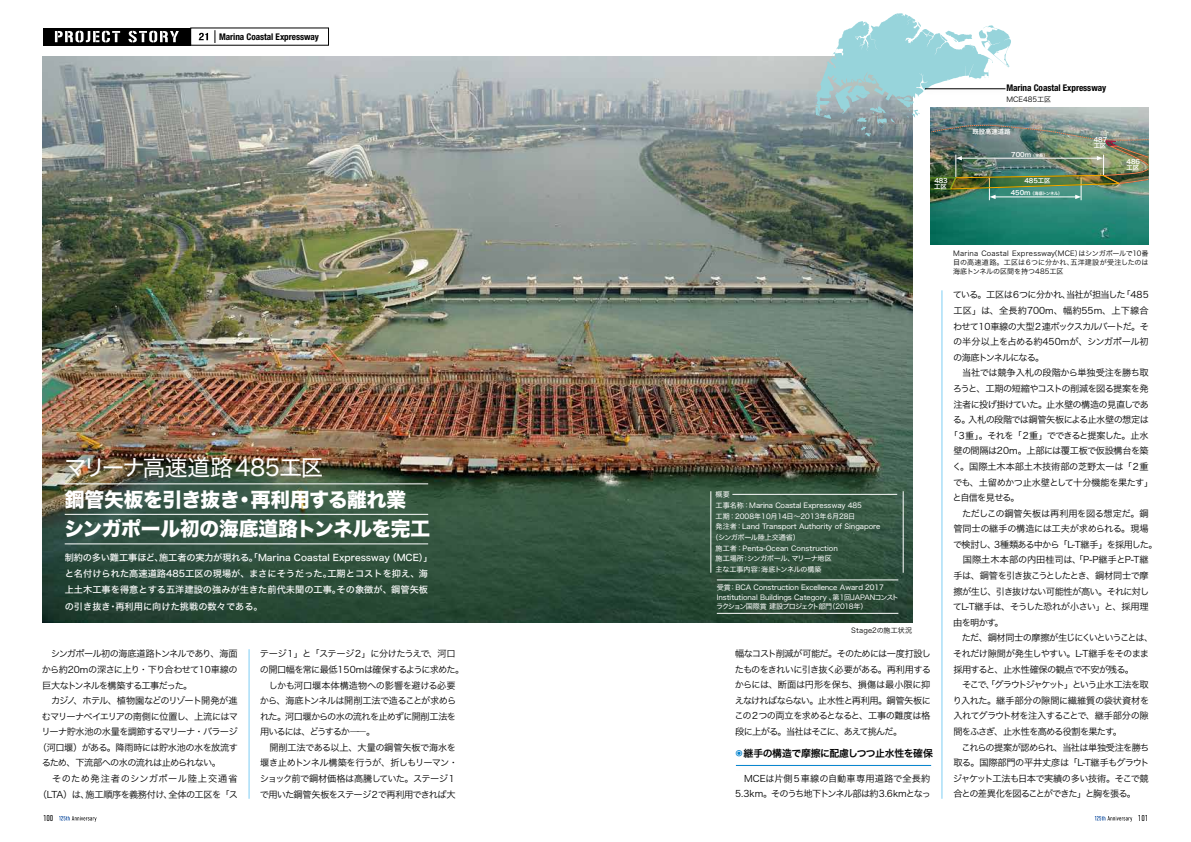
<style>
.page{position:relative;width:1191px;height:842px;background:#fff}
.page>*{position:absolute;margin:0;border:0;box-sizing:border-box;transform-origin:0 0}
.t1{font:22.7px "Hira Kaku Std W4";letter-spacing:-.035em;color:#fff}
.t2{font:19.7px/29.8px "Hira Kaku Std W8";letter-spacing:-.01em;color:#fff}
.t3{font:9.9px "Hira Kaku Std W6";letter-spacing:-.05em;color:#000}
.t4{font:9.2px/15.6px "Hiragino Sans W3";letter-spacing:-.065em;color:#000}
.t5{font:9.2px/16.3px "Hira Kaku Std W5";color:#fff}
.t6{font:9.2px/15.6px "Hiragino Sans W3";letter-spacing:-.025em;color:#000}
.t7{font:9.2px "Hiragino Sans W3";letter-spacing:-.085em;color:#000}
.t8{font:9.2px "Hiragino Sans W3";letter-spacing:-.095em;color:#000}
.t9{font:9.2px "Hiragino Sans W3";letter-spacing:-.09em;color:#000}
.t10{font:9.2px "Hiragino Sans W3";letter-spacing:-.105em;color:#000}
.t11{font:9.2px "Hiragino Sans W3";letter-spacing:-.01em;color:#000}
.t12{font:9.2px "Hiragino Sans W3";letter-spacing:-.035em;color:#000}
.t13{font:700 condensed 9.2px "Helvetica Neue";letter-spacing:-.005em;color:#000}
.t14{font:9.2px "Hiragino Sans W3";letter-spacing:-.03em;color:#000}
.t15{font:9.2px "Hiragino Sans W3";letter-spacing:-.145em;color:#000}
.t16{font:9.2px "Hiragino Sans W3";letter-spacing:-.045em;color:#000}
.t17{font:9.2px "Hiragino Sans W3";letter-spacing:.005em;color:#000}
.t18{font:9.2px "Hiragino Sans W3";letter-spacing:-.04em;color:#000}
.t19{font:9.2px "Hiragino Sans W3";letter-spacing:.07em;color:#000}
.t20{font:9.2px "Hiragino Sans W3";letter-spacing:-.115em;color:#000}
.t21{font:300 8.5px "DIN Condensed";color:#000}
.t22{font:7.1px/9.2px "Hira Kaku Std W4";letter-spacing:-.015em;color:#fff}
.t23{font:7.1px/9.2px "Hira Kaku Std W3";color:#000;text-align:justify}
.t24{font:7.1px "Hira Kaku Std W4";letter-spacing:-.045em;color:#fff}
.t25{font:7.1px "Hira Kaku Std W4";letter-spacing:-.035em;color:#fff}
.t26{font:7.1px "Hira Kaku Std W3";letter-spacing:.02em;color:#000}
.t27{font:6.4px/6.4px "Hira Kaku Std W6";letter-spacing:-.01em;color:#fff}
.t28{font:4.3px "Hira Kaku Std W6";letter-spacing:-.08em;color:#fff}
.s1{font-size:4.3px}
.s2{font-size:6.4px}
.s3{font-family:"Gothic BBB Pro";font-weight:500;color:#0081cc}
</style>
<div class="page">
<svg style="left:59px;top:816px;width:37px;height:6px"></svg>
<svg style="left:1094px;top:816px;width:38px;height:6px"></svg>
<img style="left:42px;top:57px;width:870px;height:565px">
<img style="left:930px;top:200px;width:218px;height:45px">
<div style="left:43px;top:28px;width:147px;height:17px;background:#000"></div>
<hr style="left:65px;top:484px;width:363px;height:1px;background:#fff">
<hr style="left:65px;top:514px;width:363px;height:1px;background:#fff">
<hr style="left:65px;top:544px;width:363px;height:1px;background:#fff">
<hr style="left:710px;top:491px;width:1px;height:82px;background:#fff">
<hr style="left:902px;top:491px;width:1px;height:82px;background:#fff">
<hr style="left:732px;top:494px;width:165px;height:1px;background:#fff">
<hr style="left:249px;top:649px;width:1px;height:150px;background:#7ecef4">
<hr style="left:941px;top:290px;width:1px;height:509px;background:#7ecef4">
<hr style="left:717px;top:613px;width:181px;height:1px;background:#fff">
<hr style="left:717px;top:580px;width:181px;height:1px;background:#fff">
<hr style="left:736px;top:765px;width:195px;height:1px;background:#0081cc">
<svg style="left:55px;top:31px;width:124px;height:11px"></svg>
<svg style="left:199px;top:33px;width:9px;height:7px"></svg>
<div style="left:211px;top:28px;width:11px;height:21px;background:#000;opacity:.3"></div>
<svg style="left:215px;top:30px;width:1px;height:13px"></svg>
<img style="left:815px;top:13px;width:334px;height:187px">
<p class="t13" style="left:219px;top:31px;width:101px">Marina Coastal Expressway</p>
<p class="t13" style="left:1006px;top:83px;width:101px">Marina Coastal Expressway</p>
<p class="t27" style="left:972px;top:128px;width:40px">既設高速道路</p>
<p class="t23" style="left:1006px;top:95px;width:46px">MCE485工区</p>
<p class="t27" style="left:934px;top:177px;width:15px">483工区</p>
<p class="t27" style="left:1011px;top:152px;width:38px">700m<span class="s1">（全長）</span></p>
<p class="t28" style="left:1010px;top:190px;width:53px"><span class="s2">450m</span>（海底トンネル）</p>
<p class="t27" style="left:1024px;top:178px;width:28px">485工区</p>
<p class="t27" style="left:1093px;top:136px;width:15px">487工区</p>
<p class="t27" style="left:1126px;top:158px;width:15px">486工区</p>
<p class="t23" style="left:953px;top:248px;width:197px">Marina Coastal Expressway（MCE）はシンガポールで10番目の高速道路。工区は６つに分かれ、五洋建設が受注したのは海底トンネルの区間を持つ485工区</p>
<h1 class="t1" style="left:64px;top:450px;width:261px">マリーナ高速道路485工区</h1>
<h2 class="t2" style="left:64px;top:485px;width:368px">鋼管矢板を引き抜き・再利用する離れ業<br>シンガポール初の海底道路トンネルを完工</h2>
<p class="t5" style="left:65px;top:549px;width:369px">制約の多い難工事ほど、施工者の実力が現れる。「Marina Coastal Expressway（MCE）」と名付けられた高速道路485工区の現場が、まさにそうだった。工期とコストを抑え、海上土木工事を得意とする五洋建設の強みが生きた前代未聞の工事。その象徴が、鋼管矢板の引き抜き・再利用に向けた挑戦の数々である。</p>
<p class="t22" style="left:715px;top:490px;width:16px">概要</p>
<p class="t22" style="left:715px;top:501px;width:148px">工事名称：Marina Coastal Expressway 485</p>
<p class="t22" style="left:715px;top:511px;width:141px">工期：2008年10月14日～2013年６月28日</p>
<p class="t22" style="left:715px;top:522px;width:166px">発注者：Land Transport Authority of Singapore</p>
<p class="t25" style="left:711px;top:532px;width:90px">（シンガポール陸上交通省）</p>
<p class="t22" style="left:715px;top:543px;width:124px">施工者：Penta-Ocean Construction</p>
<p class="t24" style="left:715px;top:553px;width:118px">施工場所：シンガポール、マリーナ地区</p>
<p class="t22" style="left:715px;top:565px;width:107px">主な工事内容：海底トンネルの構築</p>
<p class="t22" style="left:716px;top:583px;width:184px">受賞：BCA Construction Excellence Award 2017<br>Institutional Buildings Category 、第１回JAPANコンストラクション国際賞 建設プロジェクト部門（2018年）</p>
<p class="t26" style="left:851px;top:625px;width:62px">Stage2の施工状況</p>
<p class="t9" style="left:42px;top:646px;width:197px">　シンガポール初の海底道路トンネルであり、海面</p>
<p class="t4" style="left:42px;top:661px;width:197px">から約20ｍの深さに上り・下り合わせて10車線の</p>
<p class="t8" style="left:42px;top:677px;width:152px">巨大なトンネルを構築する工事だった。</p>
<p class="t8" style="left:42px;top:692px;width:197px">　カジノ、ホテル、植物園などのリゾート開発が進</p>
<p class="t7" style="left:42px;top:708px;width:197px">むマリーナベイエリアの南側に位置し、上流にはマ</p>
<p class="t4" style="left:41px;top:723px;width:198px">リーナ貯水池の水量を調節するマリーナ・バラージ</p>
<p class="t4" style="left:38px;top:739px;width:202px">（河口堰）がある。降雨時には貯水池の水を放流す</p>
<p class="t4" style="left:42px;top:754px;width:181px">るため、下流部への水の流れは止められない。</p>
<p class="t19" style="left:42px;top:770px;width:197px">　そのため発注者のシンガポール陸上交通省</p>
<p class="t4" style="left:38px;top:786px;width:202px">（LTA）は、施工順序を義務付け、全体の工区を「ス</p>
<p class="t4" style="left:260px;top:645px;width:206px">テージ１」と「ステージ２」に分けたうえで、河口の開口幅を常に最低150ｍは確保するように求めた。　しかも河口堰本体構造物への影響を避ける必要から、海底トンネルは開削工法で造ることが求められた。河口堰からの水の流れを止めずに開削工法を用いるには、どうするか――。<br>　開削工法である以上、大量の鋼管矢板で海水を堰き止めトンネル構築を行うが、折しもリーマン・ショック前で鋼材価格は高騰していた。ステージ１で用いた鋼管矢板をステージ２で再利用できれば大</p>
<p class="t4" style="left:734px;top:645px;width:198px;text-align:justify">幅なコスト削減が可能だ。そのためには一度打設したものをきれいに引き抜く必要がある。再利用するからには、断面は円形を保ち、損傷は最小限に抑えなければならない。止水性と再利用。鋼管矢板にこの２つの両立を求めるとなると、工事の難度は格段に上がる。当社はそこに、あえて挑んだ。</p>
<p class="t3" style="left:734px;top:746px;width:200px"><span class="s3">◉</span>継手の構造で摩擦に配慮しつつ止水性を確保</p>
<p class="t6" style="left:735px;top:770px;width:197px">　MCEは片側５車線の自動車専用道路で全長約<br>5.3km。そのうち地下トンネル部は約3.6kmとなっ</p>
<p class="t4" style="left:953px;top:287px;width:197px">ている。工区は６つに分かれ、当社が担当した「485</p>
<p class="t17" style="left:953px;top:302px;width:197px">工区」は、全長約700ｍ、幅約55m、上下線合</p>
<p class="t10" style="left:953px;top:318px;width:197px">わせて10車線の大型２連ボックスカルバートだ。そ</p>
<p class="t6" style="left:953px;top:333px;width:197px">の半分以上を占める約450ｍが、シンガポール初</p>
<p class="t20" style="left:953px;top:349px;width:93px">の海底トンネルになる。</p>
<p class="t18" style="left:953px;top:365px;width:197px">　当社では競争入札の段階から単独受注を勝ち取</p>
<p class="t4" style="left:952px;top:380px;width:197px">ろうと、工期の短縮やコストの削減を図る提案を発</p>
<p class="t4" style="left:953px;top:396px;width:197px">注者に投げ掛けていた。止水壁の構造の見直しであ</p>
<p class="t4" style="left:953px;top:411px;width:198px">る。入札の段階では鋼管矢板による止水壁の想定は</p>
<p class="t8" style="left:948px;top:427px;width:201px">「３重」。それを「２重」でできると提案した。止水</p>
<p class="t4" style="left:953px;top:442px;width:197px">壁の間隔は20ｍ。上部には覆工板で仮設構台を築</p>
<p class="t11" style="left:952px;top:458px;width:198px">く。国際土木本部土木技術部の芝野太一は「２重</p>
<p class="t4" style="left:953px;top:474px;width:202px">でも、土留めかつ止水壁として十分機能を果たす」</p>
<p class="t9" style="left:952px;top:489px;width:69px">と自信を見せる。</p>
<p class="t14" style="left:953px;top:505px;width:197px">　ただしこの鋼管矢板は再利用を図る想定だ。鋼</p>
<p class="t12" style="left:953px;top:521px;width:197px">管同士の継手の構造には工夫が求められる。現場</p>
<p class="t4" style="left:953px;top:536px;width:206px">で検討し、3種類ある中から「L-T継手」を採用した。</p>
<p class="t11" style="left:953px;top:552px;width:197px">　国際土木本部の内田桂司は、「P-P継手とP-T継</p>
<p class="t7" style="left:953px;top:567px;width:197px">手は、鋼管を引き抜こうとしたとき、鋼材同士で摩</p>
<p class="t4" style="left:953px;top:583px;width:197px">擦が生じ、引き抜けない可能性が高い。それに対し</p>
<p class="t16" style="left:953px;top:599px;width:197px">てL-T継手は、そうした恐れが小さい」と、採用理</p>
<p class="t4" style="left:953px;top:614px;width:52px">由を明かす。</p>
<p class="t10" style="left:953px;top:630px;width:201px">　ただ、鋼材同士の摩擦が生じにくいということは、</p>
<p class="t4" style="left:953px;top:645px;width:197px">それだけ隙間が発生しやすい。L-T継手をそのまま</p>
<p class="t4" style="left:953px;top:661px;width:182px">採用すると、止水性確保の観点で不安が残る。</p>
<p class="t15" style="left:953px;top:676px;width:197px">　そこで、「グラウトジャケット」という止水工法を取</p>
<p class="t14" style="left:952px;top:692px;width:198px">り入れた。継手部分の隙間に繊維質の袋状資材を</p>
<p class="t4" style="left:953px;top:707px;width:197px">入れてグラウト材を注入することで、継手部分の隙</p>
<p class="t7" style="left:953px;top:723px;width:170px">間をふさぎ、止水性を高める役割を果たす。</p>
<p class="t4" style="left:953px;top:739px;width:197px">　これらの提案が認められ、当社は単独受注を勝ち</p>
<p class="t12" style="left:953px;top:754px;width:198px">取る。国際部門の平井丈彦は「L-T継手もグラウト</p>
<p class="t4" style="left:953px;top:770px;width:197px">ジャケット工法も日本で実績の多い技術。そこで競</p>
<p class="t9" style="left:953px;top:786px;width:184px">合との差異化を図ることができた」と胸を張る。</p>
<p class="t21" style="left:43px;top:813px;width:12px">100</p>
<p class="t21" style="left:1137px;top:813px;width:12px">101</p>
</div>
